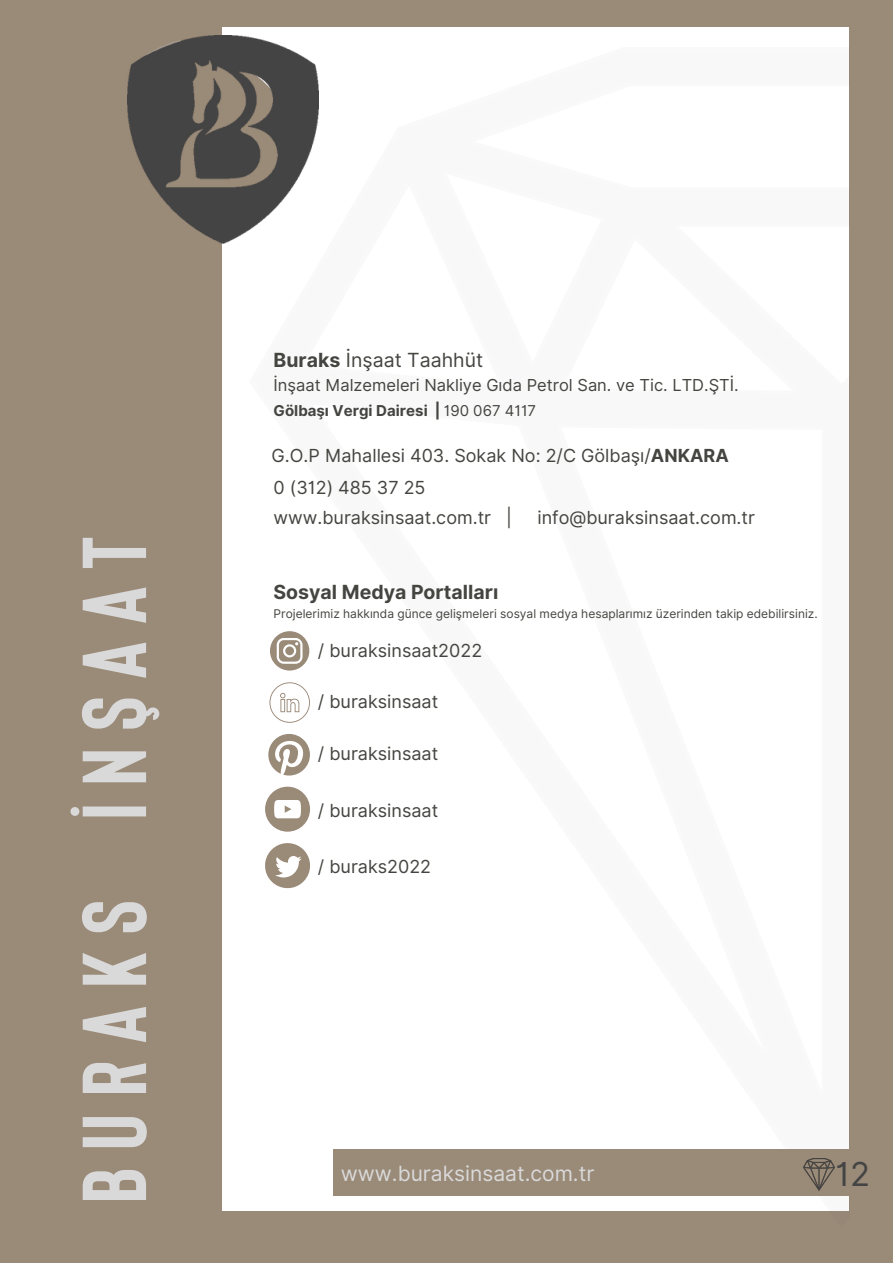
<style>
.page{position:relative;width:893px;height:1264px;background:#fff}
.page>*{position:absolute;margin:0;border:0;box-sizing:border-box;transform-origin:0 0}
.t1{font:700 90.45px "Bison";letter-spacing:.19em;color:#d9d9d9}
.t2{font:33px "Inter";color:#444}
.t3{font:21px "Inter";color:#d9d9d9}
.t4{font:700 19.5px "Inter";color:#444440}
.t5{font:19.5px "Inter";color:#444440}
.t6{font:18px/29.4px "Inter";color:#444440}
.t7{font:16.5px "Inter";color:#444440}
.t8{font:700 15px "Inter";color:#444440}
.t9{font:12px "Inter";color:#444440}
.s1{font-weight:700}
.s2{font-weight:400}
</style>
<div class="page">
<div style="left:0;top:0;width:892px;height:1262px;background:#9a8a78"></div>
<div style="left:45px;top:28px;width:803px;height:1181px;background:#fff"></div>
<img style="left:249px;top:48px;width:600px;height:1163px">
<div style="left:290px;top:537px;width:48px;height:41px;background:#fff"></div>
<div style="left:689px;top:523px;width:49px;height:42px;background:#fff"></div>
<div style="left:0;top:0;width:222px;height:1262px;background:#9a8a78"></div>
<img style="left:127px;top:36px;width:191px;height:207px">
<div style="left:333px;top:1149px;width:559px;height:46px;background:#9a8a78"></div>
<img style="left:803px;top:1158px;width:31px;height:32px">
<svg style="left:270px;top:631px;width:39px;height:39px"></svg>
<svg style="left:269px;top:682px;width:41px;height:40px"></svg>
<svg style="left:268px;top:734px;width:42px;height:41px"></svg>
<svg style="left:265px;top:786px;width:45px;height:45px"></svg>
<svg style="left:265px;top:843px;width:45px;height:45px"></svg>
<h1 class="t1" style="left:56px;top:1203px;width:668px;rotate:-90deg">BURAKS İNŞAAT</h1>
<p class="t5" style="left:273px;top:348px;width:211px"><span class="s1">Buraks</span> İnşaat Taahhüt</p>
<p class="t7" style="left:273px;top:375px;width:466px">İnşaat Malzemeleri Nakliye Gıda Petrol San. ve Tic. LTD.ŞTİ.</p>
<p class="t8" style="left:273px;top:401px;width:264px">Gölbaşı Vergi Dairesi | <span class="s2">190 067 4117</span></p>
<p class="t6" style="left:271px;top:441px;width:458px">G.O.P Mahallesi 403. Sokak No: 2/C Gölbaşı/<span class="s1">ANKARA</span></p>
<p class="t6" style="left:273px;top:473px;width:240px">0 (312) 485 37 25 www.buraksinsaat.com.tr |</p>
<p class="t6" style="left:537px;top:502px;width:219px">info@buraksinsaat.com.tr</p>
<p class="t4" style="left:273px;top:580px;width:226px">Sosyal Medya Portalları</p>
<p class="t9" style="left:273px;top:606px;width:545px">Projelerimiz hakkında günce gelişmeleri sosyal medya hesaplarımız üzerinden takip edebilirsiniz.</p>
<p class="t6" style="left:318px;top:635px;width:166px">/ buraksinsaat2022</p>
<p class="t6" style="left:318px;top:687px;width:122px">/ buraksinsaat</p>
<p class="t6" style="left:318px;top:739px;width:122px">/ buraksinsaat</p>
<p class="t6" style="left:318px;top:795px;width:122px">/ buraksinsaat</p>
<p class="t6" style="left:318px;top:851px;width:115px">/ buraks2022</p>
<p class="t3" style="left:341px;top:1160px;width:255px">www.buraksinsaat.com.tr</p>
<h2 class="t2" style="left:835px;top:1154px;width:36px">12</h2>
</div>
